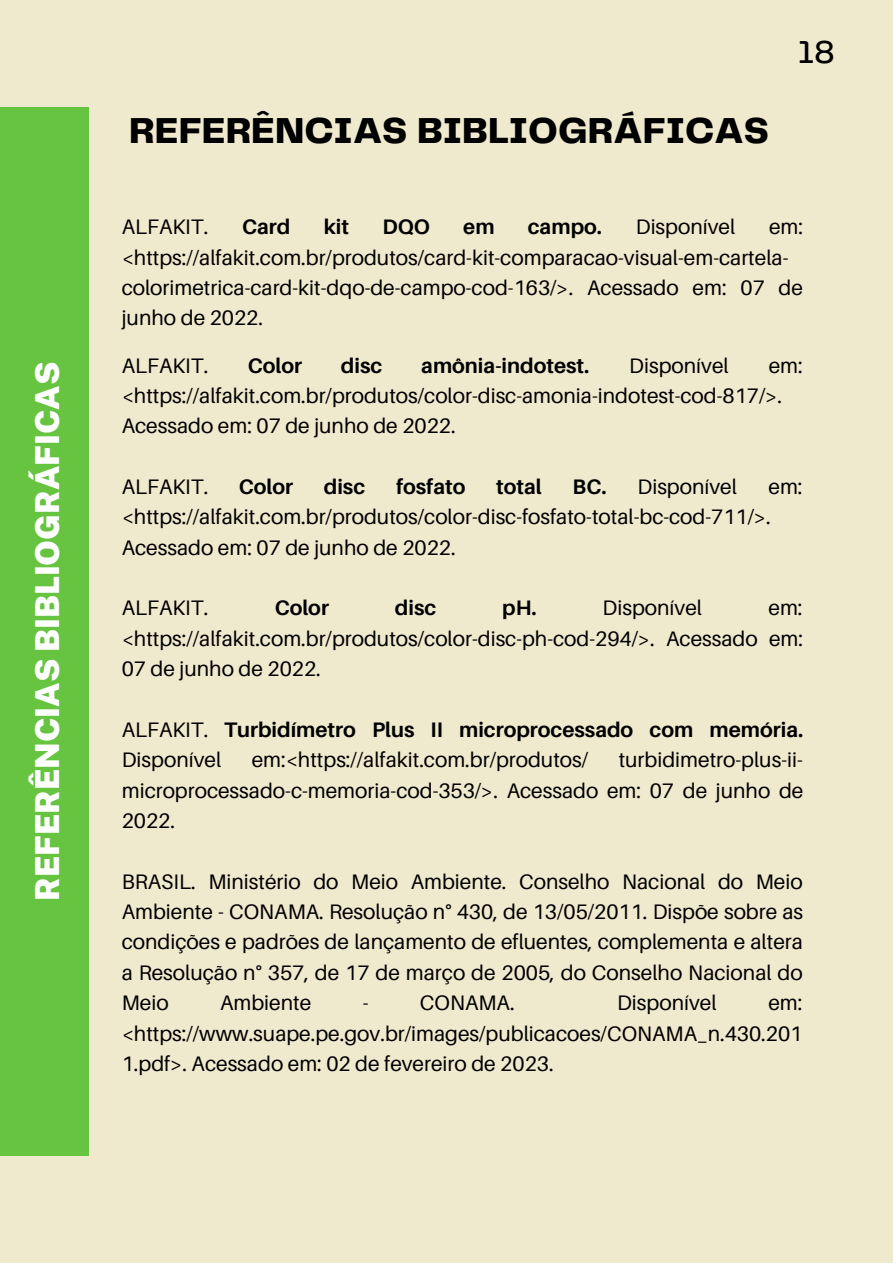
<style>
.page{position:relative;width:893px;height:1264px;background:#fff}
.page>*{position:absolute;margin:0;border:0;box-sizing:border-box;transform-origin:0 0}
.t1{font:800 37.5px "Telegraf";color:#000}
.t2{font:900 33px "Public Sans";color:#fff}
.t3{font:500 33px "Telegraf";color:#000}
.t4{font:21px/30.3px "Aileron";color:#000;text-align:justify}
.t5{font:700 21px/30.3px "Aileron";color:#000}
.s1{font-weight:700}
.s2{font-weight:400}
</style>
<div class="page">
<div style="left:0;top:0;width:892px;height:1262px;background:#efe9ce"></div>
<div style="left:0;top:107px;width:89px;height:1048px;background:#66c440"></div>
<h2 class="t2" style="left:28px;top:900px;width:540px;rotate:-90deg">REFERÊNCIAS BIBLIOGRÁFICAS</h2>
<h1 class="t1" style="left:129px;top:114px;width:641px">REFERÊNCIAS BIBLIOGRÁFICAS</h1>
<h2 class="t3" style="left:797px;top:38px;width:38px">18</h2>
<p class="t4" style="left:122px;top:211px;width:88px">ALFAKIT.</p>
<p class="t5" style="left:242px;top:211px;width:50px">Card</p>
<p class="t5" style="left:324px;top:211px;width:27px">kit</p>
<p class="t5" style="left:382px;top:211px;width:49px">DQO</p>
<p class="t5" style="left:463px;top:211px;width:33px">em</p>
<p class="t5" style="left:528px;top:211px;width:76px">campo.</p>
<p class="t4" style="left:635px;top:211px;width:101px">Disponível</p>
<p class="t4" style="left:122px;top:211px;width:683px;text-align:left;text-indent:647px">em: &lt;https://alfakit.com.br/produtos/card-kit-comparacao-visual-em-cartela&shy;colorimetrica-card-kit-dqo-de-campo-cod-163/&gt;. Acessado em: 07 de junho de 2022.</p>
<p class="t4" style="left:122px;top:349px;width:88px">ALFAKIT.</p>
<p class="t5" style="left:248px;top:349px;width:56px">Color</p>
<p class="t5" style="left:341px;top:349px;width:43px">disc</p>
<p class="t5" style="left:421px;top:349px;width:169px">amônia-indotest.</p>
<p class="t4" style="left:629px;top:349px;width:101px">Disponível</p>
<p class="t4" style="left:122px;top:349px;width:682px;text-align:left;text-indent:647px">em: &lt;https://alfakit.com.br/produtos/color-disc-amonia-indotest-cod-817/&gt;.<br>Acessado em: 07 de junho de 2022.</p>
<p class="t4" style="left:122px;top:471px;width:88px">ALFAKIT.</p>
<p class="t5" style="left:239px;top:471px;width:56px">Color</p>
<p class="t5" style="left:324px;top:471px;width:43px">disc</p>
<p class="t5" style="left:396px;top:471px;width:71px">fosfato</p>
<p class="t5" style="left:496px;top:471px;width:47px">total</p>
<p class="t4" style="left:572px;top:471px;width:166px"><span class="s1">BC.</span> Disponível</p>
<p class="t4" style="left:122px;top:471px;width:682px;text-align:left;text-indent:646px">em: &lt;https://alfakit.com.br/produtos/color-disc-fosfato-total-bc-cod-711/&gt;.<br>Acessado em: 07 de junho de 2022.</p>
<p class="t4" style="left:122px;top:592px;width:88px">ALFAKIT.</p>
<p class="t5" style="left:275px;top:592px;width:56px">Color</p>
<p class="t5" style="left:395px;top:592px;width:43px">disc</p>
<p class="t5" style="left:502px;top:592px;width:36px">pH.</p>
<p class="t4" style="left:602px;top:592px;width:101px">Disponível</p>
<p class="t4" style="left:122px;top:592px;width:683px;text-indent:646px">em: &lt;https://alfakit.com.br/produtos/color-disc-ph-cod-294/&gt;. Acessado em:<br>07 de junho de 2022.</p>
<p class="t5" style="left:122px;top:714px;width:683px"><span class="s2">ALFAKIT.</span> Turbidímetro Plus II microprocessado com memória.<br><span class="s2">Disponível</span></p>
<p class="t4" style="left:252px;top:744px;width:338px">em:&lt;https://alfakit.com.br/produtos/</p>
<p class="t4" style="left:122px;top:744px;width:683px;text-indent:497px">turbidimetro-plus-ii&shy;microprocessado-c-memoria-cod-353/&gt;. Acessado em: 07 de junho de 2022.</p>
<p class="t4" style="left:122px;top:865px;width:683px">BRASIL. Ministério do Meio Ambiente. Conselho Nacional do Meio Ambiente - CONAMA. Resolução n° 430, de 13/05/2011. Dispõe sobre as condições e padrões de lançamento de efluentes, complementa e altera a Resolução n° 357, de 17 de março de 2005, do Conselho Nacional do Meio</p>
<p class="t4" style="left:220px;top:987px;width:93px">Ambiente</p>
<p class="t4" style="left:363px;top:987px;width:7px">-</p>
<p class="t4" style="left:420px;top:987px;width:96px">CONAMA.</p>
<p class="t4" style="left:617px;top:987px;width:101px">Disponível</p>
<p class="t4" style="left:122px;top:987px;width:682px;text-indent:646px">em: &lt;https://www.suape.pe.gov.br/images/publicacoes/CONAMA_n.430.201<br>1.pdf&gt;. Acessado em: 02 de fevereiro de 2023.</p>
</div>
